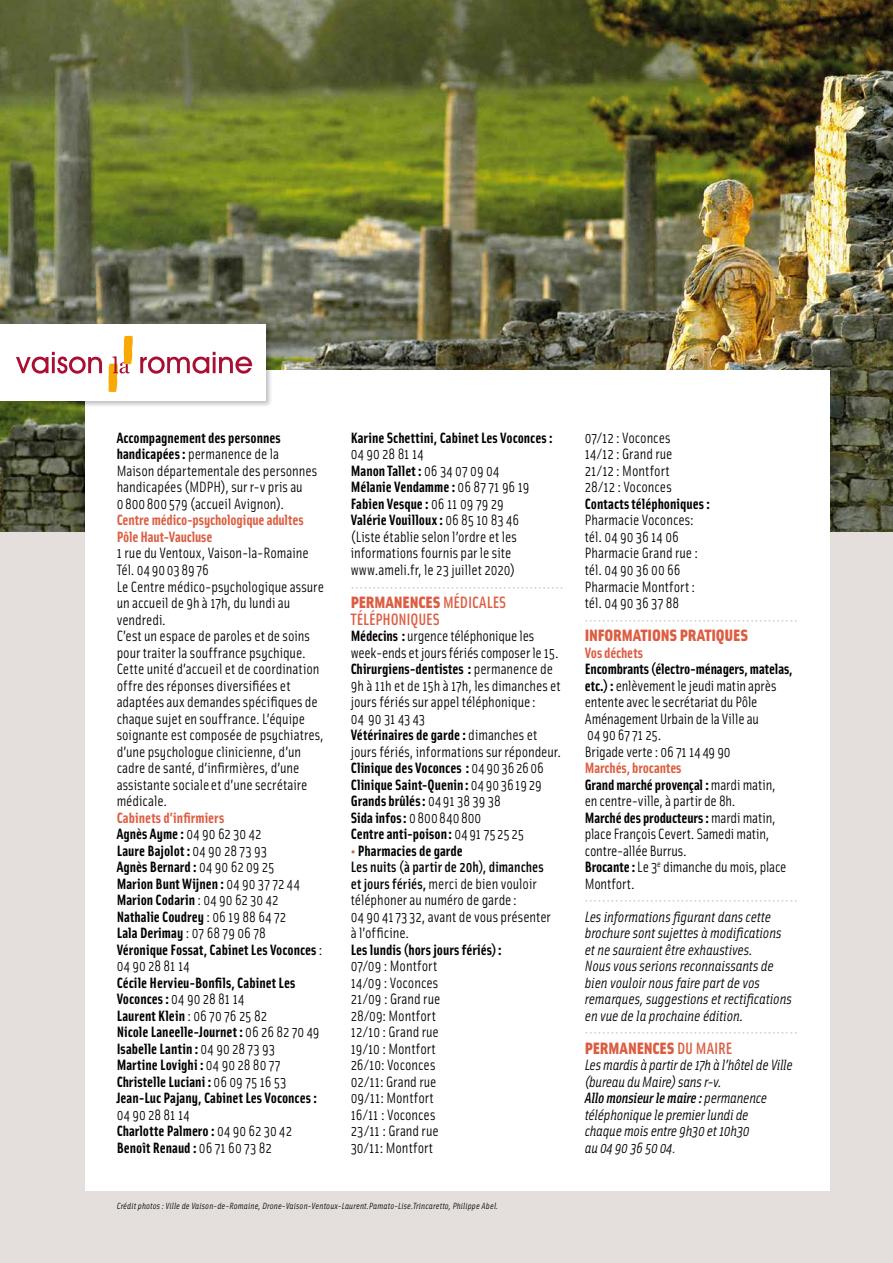
<style>
.page{position:relative;width:893px;height:1263px;background:#e4dfdc}
.page>*{position:absolute;margin:0;border:0;box-sizing:border-box;transform-origin:0 0}
.t1{font:900 16.5px "Solex OT";letter-spacing:-.01em;color:#dc5d41}
.t2{font:500 16.5px/16.5px "Solex OT";letter-spacing:-.01em;color:#dc5d41}
.t3{font:15px/16.5px "Solex OT";color:#000}
.t4{font:700 15px/16.5px "Solex OT";color:#000}
.t5{font:italic 15px/16.5px "Solex OT";letter-spacing:-.01em;color:#000}
.t6{font:15px "Solex OT";color:#cac0ba}
.t7{font:700 15px/16.5px "Solex OT";letter-spacing:-.01em;color:#dc5d41}
.t8{font:italic 9px "Solex OT";letter-spacing:.02em;color:#000}
.s1{font-weight:700}
.s2{color:#dc5d41}
.s3{font-weight:400}
.s4{font-weight:900}
.s5{font-weight:700;color:#dc5d41}
.s6{font-weight:500}
.s7{color:#dc5f42}
.s8{color:#452606}
</style>
<div class="page">
<img style="left:0;top:0;width:893px;height:531px">
<div style="left:85px;top:371px;width:744px;height:820px;background:#fff"></div>
<div style="left:0;top:323px;width:273px;height:85px;background:#000;opacity:.25"></div>
<div style="left:0;top:324px;width:265px;height:77px;background:#fff"></div>
<svg style="left:16px;top:352px;width:86px;height:22px"></svg>
<svg style="left:140px;top:352px;width:112px;height:22px"></svg>
<svg style="left:108px;top:336px;width:25px;height:56px"></svg>
<p class="t3" style="left:117px;top:429px;width:202px"><span class="s1">Accompagnement des personnes handicapées :</span> permanence de la Maison départementale des personnes handicapées (MDPH), sur r-v pris au 0800800579 (accueil Avignon).</p>
<p class="t7" style="left:117px;top:511px;width:188px">Centre médico-psychologique adultes<br>Pôle Haut-Vaucluse</p>
<p class="t3" style="left:117px;top:544px;width:209px">1 rue du Ventoux, Vaison-la-Romaine Tél. 0490038976<br>Le Centre médico-psychologique assure un accueil de 9h à 17h, du lundi au vendredi.<br>C’est un espace de paroles et de soins pour traiter la souffrance psychique.<br>Cette unité d’accueil et de coordination offre des réponses diversifiées et adaptées aux demandes spécifiques de chaque sujet en souffrance. L’équipe soignante est composée de psychiatres, d’une psychologue clinicienne, d’un cadre de santé, d’infirmières, d’une assistante socialeet d’une secrétaire médicale.</p>
<p class="t4" style="left:117px;top:808px;width:207px"><span class="s2">Cabinets d’infirmiers<br></span>Agnès Ayme : <span class="s3">04 90 62 30 42<br></span>Laure Bajolot : <span class="s3">04 90 28 73 93<br></span>Agnès Bernard : <span class="s3">04 90 62 09 25<br></span>Marion Bunt Wijnen : <span class="s3">04 90 37 72 44<br></span>Marion Codarin <span class="s3">: 04 90 62 30 42<br></span>Nathalie Coudrey <span class="s3">: 06 19 88 64 72<br></span>Lala Derimay <span class="s3">: 07 68 79 06 78<br></span>Véronique Fossat, Cabinet Les Voconces <span class="s3">:<br>04 90 28 81 14</span></p>
<p class="t4" style="left:117px;top:973px;width:204px">Cécile Hervieu-Bonfils, Cabinet Les<br>Voconces : <span class="s3">04 90 28 81 14<br></span>Laurent Klein <span class="s3">: 06 70 76 25 82<br></span>Nicole Laneelle-Journet : <span class="s3">06 26 82 70 49<br></span>Isabelle Lantin : <span class="s3">04 90 28 73 93<br></span>Martine Lovighi : <span class="s3">04 90 28 80 77<br></span>Christelle Luciani : <span class="s3">06 09 75 16 53<br></span>Jean-Luc Pajany, Cabinet Les Voconces :</p>
<p class="t3" style="left:117px;top:1105px;width:177px">04 90 28 81 14<br><span class="s1">Charlotte Palmero :</span> 04 90 62 30 42<br><span class="s1">Benoît Renaud :</span> 06 71 60 73 82</p>
<p class="t4" style="left:351px;top:429px;width:203px">Karine Schettini, Cabinet Les Voconces :</p>
<p class="t3" style="left:351px;top:445px;width:180px">04 90 28 81 14<br><span class="s1">Manon Tallet :</span> 06 34 07 09 04<br><span class="s1">Mélanie Vendamme :</span> 06 87 71 96 19<br><span class="s1">Fabien Vesque :</span> 06 11 09 79 29<br><span class="s1">Valérie Vouilloux :</span> 06 85 10 83 46 (Liste établie selon l’ordre et les informations fournis par le site www.ameli.fr, le 23 juillet 2020)</p>
<p class="t6" style="left:351px;top:577px;width:214px">·················································</p>
<p class="t2" style="left:351px;top:593px;width:157px"><span class="s4">PERMANENCES</span> MÉDICALES<br>TÉLÉPHONIQUES</p>
<p class="t3" style="left:351px;top:627px;width:212px"><span class="s1">Médecins :</span> urgence téléphonique les week-ends et jours fériés composer le 15.<br><span class="s1">Chirurgiens-dentistes :</span> permanence de 9h à 11h et de 15h à 17h, les dimanches et jours fériés sur appel téléphonique:<br>04 90 31 43 43<br><span class="s1">Vétérinaires de garde :</span> dimanches et jours fériés, informations sur répondeur.<br><span class="s1">Clinique des Voconces :</span> 0490362606<br><span class="s1">Clinique Saint-Quenin:</span> 0490361929<br><span class="s1">Grands brûlés:</span> 0491 38 39 38<br><span class="s1">Sida infos:</span> 0800840800<br><span class="s1">Centre anti-poison:</span> 0491 752525</p>
<p class="t3" style="left:351px;top:841px;width:202px"><span class="s5">•</span> <span class="s1">Pharmacies de garde<br></span><span class="s6">Les nuits (à partir de 20h), dimanches et jours fériés,</span> merci de bien vouloir téléphoner au numéro de garde:<br>04 90 417332, avant de vous présenter à l’officine.</p>
<p class="t4" style="left:351px;top:940px;width:152px">Les lundis (hors jours fériés):</p>
<p class="t3" style="left:351px;top:957px;width:91px">07/09 : Montfort<br>14/09 : Voconces<br>21/09 : Grand rue<br>28/09: Montfort<br>12/10 : Grand rue<br>19/10 : Montfort<br>26/10: Voconces<br>02/11: Grand rue<br>09/11: Montfort<br>16/11 : Voconces<br>23/11 : Grand rue<br>30/11: Montfort</p>
<p class="t8" style="left:117px;top:1200px;width:383px">Crédit photos : Ville de Vaison-de-Romaine, Drone-Vaison-Ventoux-Laurent.Pamato-Lise.Trincaretto, Philippe Abel.</p>
<p class="t3" style="left:585px;top:429px;width:89px">07/12 : Voconces<br>14/12 : Grand rue<br>21/12 : Montfort<br>28/12 : Voconces</p>
<p class="t4" style="left:585px;top:495px;width:127px">Contacts téléphoniques :</p>
<p class="t3" style="left:585px;top:511px;width:115px">Pharmacie Voconces: tél. 04 90 36 14 06<br>Pharmacie Grand rue : tél. 04 90 36 00 66<br>Pharmacie Montfort : tél. 04 90 36 37 88</p>
<p class="t6" style="left:585px;top:610px;width:214px">·················································</p>
<p class="t1" style="left:585px;top:624px;width:165px">INFORMATIONS PRA<span class="s7">TIQU</span>ES</p>
<p class="t7" style="left:585px;top:643px;width:60px">Vos déchets</p>
<p class="t3" style="left:585px;top:660px;width:209px"><span class="s1">Encombrants (électro-ménagers, matelas, etc.) :</span> enlèvement le jeudi matin après entente avec le secrétariat du Pôle<br>Aménagement Urbain de la Ville au<br>04 90 67 71 25.<br>Brigade verte : 06 71 14 49 90</p>
<p class="t3" style="left:585px;top:759px;width:203px"><span class="s5">Marchés, brocantes<br></span><span class="s1">Grand marché provençal :</span> mardi matin, en centre-ville, à partir de 8h.<br><span class="s1">Marché des producteurs :</span> mardi matin, place François Cevert. Samedi matin, contre-allée Burrus.<br><span class="s1">Brocante :</span> Le 3<sup>e</sup> dimanche du mois, place<br>Montfort.</p>
<p class="t6" style="left:585px;top:890px;width:214px">·················································</p>
<p class="t5" style="left:585px;top:907px;width:209px">Les informations figurant dans cette brochure sont sujettes à modifications et ne sauraient être exhaustives.<br>Nous vous serions reconnaissants de bien vouloir nous faire part de vos remarques, suggestions et rectifications en vue de la prochaine édition.</p>
<p class="t6" style="left:585px;top:1022px;width:214px">·················································</p>
<p class="t1" style="left:585px;top:1036px;width:149px">PERMANENCES <span class="s6">DU MAIRE</span></p>
<p class="t5" style="left:585px;top:1056px;width:209px">Les mardis à partir de 17h à l’hôtel de Ville (bureau du Maire) sans r-v.<br><span class="s6">Allo monsieur le maire :</span> permanence téléphonique le premier lundi de<br>chaque mois entre 9h30 et 10h30<br>au 04 90 36 50 04<span class="s8">.</span></p>
</div>
